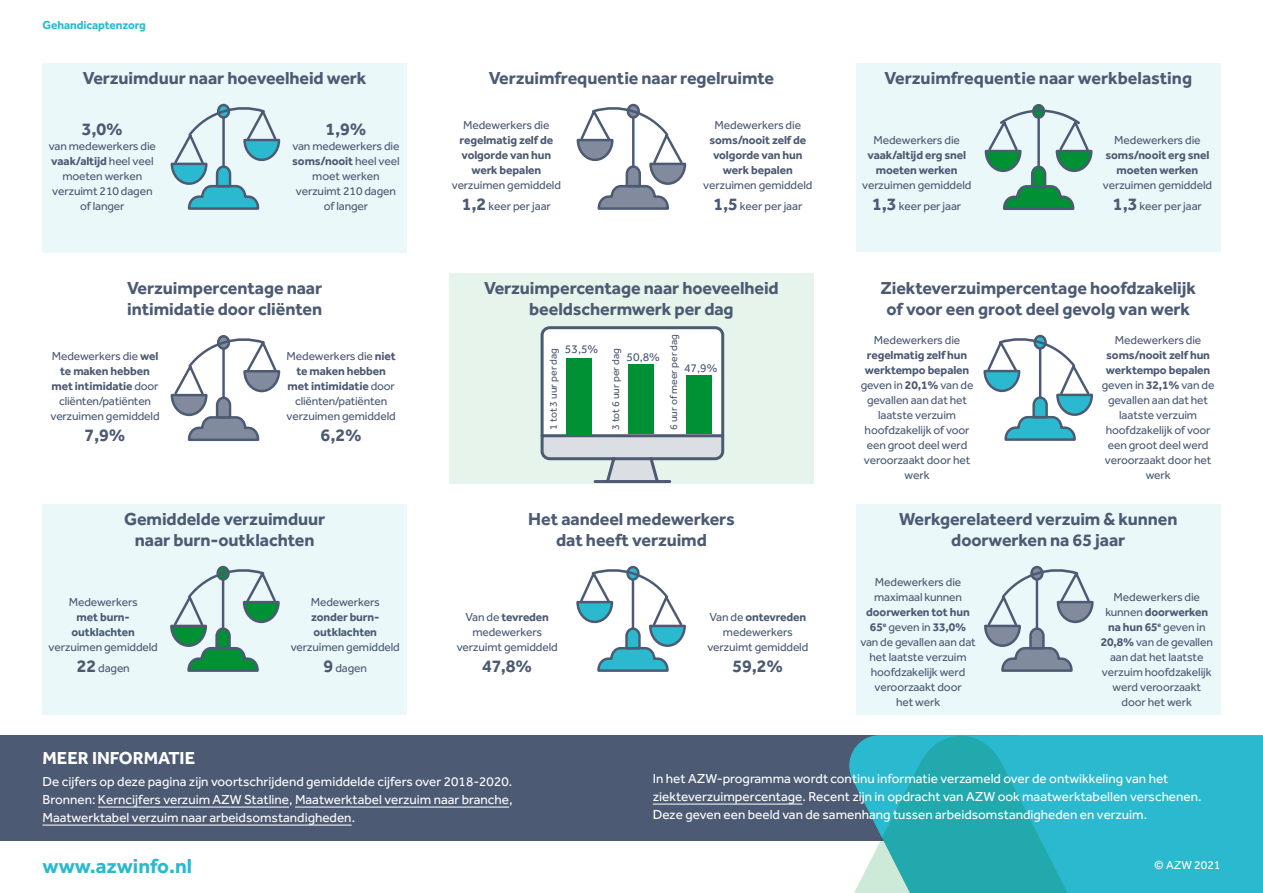
<style>
.page{position:relative;width:1263px;height:893px;background:#fff}
.page>*{position:absolute;margin:0;border:0;box-sizing:border-box;transform-origin:0 0}
.t1{font:700 21px "Effra";color:#2ab9ce}
.BODY_11pt{font:700 18px/21px "Effra";letter-spacing:-.005em;color:#4c5a73;text-align:center}
.Bijschrift{font:700 18px "Effra";color:#4c5a73}
.t2{font:700 18px "Effra";color:#fff}
.t3{font:13.5px/18px "Effra";color:#fff;text-align:justify}
.Bijschrift-2{font:12px/15px "Effra";letter-spacing:-.01em;color:#4c5a73;text-align:center}
.Bijschrift-3{font:700 12px/15px "Effra";letter-spacing:-.01em;color:#4c5a73;text-align:center}
.Bijschrift-4{font:700 12px "Effra";letter-spacing:-.01em;color:#2ab9ce}
.t4{font:12px "Effra";color:#fff}
.t5{font:10.5px "Effra";color:#4c5a73}
.s1{font-weight:400}
.s2{font-weight:700;font-size:18px}
.s3{font-weight:700}
</style>
<div class="page">
<div style="left:0;top:735px;width:1019px;height:105px;background:#4c5a73"></div>
<div style="left:873px;top:735px;width:390px;height:158px;background:#2ab9ce"></div>
<svg style="left:787px;top:736px;width:348px;height:157px"></svg>
<hr style="left:98px;top:807px;width:191px;height:1px;background:#fff">
<hr style="left:295px;top:807px;width:214px;height:1px;background:#fff">
<hr style="left:43px;top:825px;width:309px;height:1px;background:#fff">
<hr style="left:653px;top:804px;width:149px;height:1px;background:#fff">
<div style="left:449px;top:273px;width:365px;height:210px;background:#e6f4eb"></div>
<div style="left:43px;top:504px;width:364px;height:210px;background:#eaf8fa"></div>
<div style="left:43px;top:63px;width:364px;height:189px;background:#eaf8fa"></div>
<div style="left:856px;top:64px;width:364px;height:188px;background:#eaf8fa"></div>
<svg style="left:539px;top:326px;width:187px;height:158px"></svg>
<div style="left:856px;top:504px;width:364px;height:210px;background:#eaf8fa"></div>
<svg style="left:984px;top:565px;width:110px;height:107px"></svg>
<svg style="left:170px;top:565px;width:110px;height:107px"></svg>
<svg style="left:576px;top:103px;width:111px;height:107px"></svg>
<svg style="left:983px;top:334px;width:111px;height:107px"></svg>
<svg style="left:576px;top:565px;width:110px;height:107px"></svg>
<svg style="left:170px;top:335px;width:111px;height:106px"></svg>
<svg style="left:170px;top:103px;width:111px;height:107px"></svg>
<div style="left:566px;top:358px;width:25px;height:76px;background:#009134"></div>
<div style="left:628px;top:364px;width:26px;height:70px;background:#009134"></div>
<div style="left:686px;top:376px;width:25px;height:58px;background:#009134"></div>
<div style="left:1032px;top:104px;width:13px;height:15px;border:2px solid #4c5a73;border-radius:50%"></div>
<svg style="left:984px;top:106px;width:109px;height:104px"></svg>
<p class="Bijschrift-4" style="left:43px;top:18px;width:105px">Gehandicaptenzorg</p>
<p class="BODY_11pt" style="left:83px;top:67px;width:285px">Verzuimduur naar hoeveelheid werk</p>
<p class="BODY_11pt" style="left:884px;top:67px;width:309px">Verzuimfrequentie naar werkbelasting</p>
<p class="BODY_11pt" style="left:489px;top:67px;width:287px">Verzuimfrequentie naar regelruimte</p>
<p class="Bijschrift-3" style="left:452px;top:117px;width:111px"><span class="s1">Medewerkers die </span>regelmatig zelf de volgorde van hun werk bepalen <span class="s1">verzuimen gemiddeld</span></p>
<p class="Bijschrift-2" style="left:462px;top:198px;width:91px"><span class="s2">1,2</span> keer per jaar</p>
<p class="Bijschrift-3" style="left:703px;top:117px;width:111px"><span class="s1">Medewerkers die </span>soms/nooit zelf de volgorde van hun werk bepalen <span class="s1">verzuimen gemiddeld</span></p>
<p class="Bijschrift-2" style="left:713px;top:198px;width:91px"><span class="s2">1,5</span> keer per jaar</p>
<p class="Bijschrift" style="left:82px;top:118px;width:43px">3,0%</p>
<p class="Bijschrift-2" style="left:49px;top:138px;width:109px">van medewerkers die <span class="s3">vaak/altijd</span> heel veel moeten werken verzuimt 210 dagen of langer</p>
<p class="BODY_11pt" style="left:325px;top:118px;width:43px">1,9%</p>
<p class="Bijschrift-2" style="left:292px;top:138px;width:109px">van medewerkers die <span class="s3">soms/nooit</span> heel veel moet werken verzuimt 210 dagen of langer</p>
<p class="Bijschrift-2" style="left:862px;top:132px;width:111px">Medewerkers die <span class="s3">vaak/altijd erg snel moeten werken </span>verzuimen gemiddeld</p>
<p class="Bijschrift-2" style="left:872px;top:198px;width:91px"><span class="s2">1,3</span> keer per jaar</p>
<p class="Bijschrift-2" style="left:1103px;top:132px;width:111px">Medewerkers die <span class="s3">soms/nooit erg snel moeten werken </span>verzuimen gemiddeld</p>
<p class="Bijschrift-2" style="left:1113px;top:198px;width:91px"><span class="s2">1,3</span> keer per jaar</p>
<p class="BODY_11pt" style="left:127px;top:277px;width:197px;text-align:left">Verzuimpercentage naar intimidatie door cliënten</p>
<p class="Bijschrift-2" style="left:50px;top:348px;width:111px">Medewerkers die <span class="s3">wel te maken hebben met intimidatie</span> door cliënten/patiënten verzuimen gemiddeld</p>
<p class="Bijschrift" style="left:84px;top:424px;width:43px">7,9%</p>
<p class="Bijschrift-2" style="left:287px;top:348px;width:111px">Medewerkers die <span class="s3">niet te maken hebben met intimidatie</span> door cliënten/patiënten verzuimen gemiddeld</p>
<p class="Bijschrift" style="left:321px;top:424px;width:43px">6,2%</p>
<p class="BODY_11pt" style="left:124px;top:508px;width:203px">Gemiddelde verzuimduur naar burn-outklachten</p>
<p class="Bijschrift-2" style="left:69px;top:594px;width:71px">Medewerkers</p>
<p class="Bijschrift-3" style="left:77px;top:609px;width:55px">met burn-</p>
<p class="Bijschrift-3" style="left:72px;top:624px;width:65px">outklachten</p>
<p class="Bijschrift-2" style="left:49px;top:639px;width:111px">verzuimen gemiddeld</p>
<p class="Bijschrift-2" style="left:77px;top:660px;width:55px"><span class="s2">22</span> dagen</p>
<p class="Bijschrift-3" style="left:311px;top:594px;width:71px;text-align:justify"><span class="s1">Medewerkers </span>zonder burn&shy;outklachten</p>
<p class="Bijschrift-2" style="left:291px;top:636px;width:111px;line-height:21px">verzuimen gemiddeld<br><span class="s2">9</span> dagen</p>
<p class="BODY_11pt" style="left:484px;top:277px;width:296px">Verzuimpercentage naar hoeveelheid beeldschermwerk per dag</p>
<p class="Bijschrift-2" style="left:565px;top:342px;width:35px">53,5%</p>
<p class="t5" style="left:547px;top:430px;width:83px;rotate:-90deg">1 tot 3 uur per dag</p>
<p class="t5" style="left:609px;top:430px;width:83px;rotate:-90deg">3 tot 6 uur per dag</p>
<p class="Bijschrift-2" style="left:627px;top:349px;width:35px">50,8%</p>
<p class="t5" style="left:667px;top:430px;width:97px;rotate:-90deg">6 uur of meer per dag</p>
<p class="Bijschrift-2" style="left:684px;top:361px;width:35px">47,9%</p>
<p class="BODY_11pt" style="left:528px;top:508px;width:208px">Het aandeel medewerkers dat heeft verzuimd</p>
<p class="Bijschrift-2" style="left:457px;top:609px;width:103px">Van de <span class="s3">tevreden </span>medewerkers verzuimt gemiddeld</p>
<p class="Bijschrift" style="left:482px;top:655px;width:52px">47,8%</p>
<p class="Bijschrift-2" style="left:707px;top:609px;width:103px">Van de <span class="s3">ontevreden </span>medewerkers verzuimt gemiddeld</p>
<p class="Bijschrift" style="left:732px;top:655px;width:52px">59,2%</p>
<p class="BODY_11pt" style="left:880px;top:277px;width:317px">Ziekteverzuimpercentage hoofdzakelijk of voor een groot deel gevolg van werk</p>
<p class="Bijschrift-2" style="left:861px;top:332px;width:114px">Medewerkers die <span class="s3">regelmatig zelf hun werktempo bepalen </span>geven in <span class="s3">20,1%</span> van de gevallen aan dat het laatste verzuim hoofdzakelijk of voor een groot deel werd veroorzaakt door het werk</p>
<p class="Bijschrift-2" style="left:1102px;top:332px;width:114px">Medewerkers die <span class="s3">soms/nooit zelf hun werktempo bepalen </span>geven in <span class="s3">32,1%</span> van de gevallen aan dat het laatste verzuim hoofdzakelijk of voor een groot deel werd veroorzaakt door het werk</p>
<p class="BODY_11pt" style="left:899px;top:508px;width:280px">Werkgerelateerd verzuim &amp; kunnen doorwerken na 65 jaar</p>
<p class="Bijschrift-2" style="left:860px;top:574px;width:117px">Medewerkers die maximaal kunnen <span class="s3">doorwerken tot hun<br>65</span><sup>e</sup> geven in <span class="s3">33,0% </span>van de gevallen aan dat het laatste verzuim hoofdzakelijk werd veroorzaakt door<br>het werk</p>
<p class="Bijschrift-2" style="left:1101px;top:589px;width:114px">Medewerkers die kunnen <span class="s3">doorwerken na hun 65</span><sup>e</sup> geven in<br><span class="s3">20,8%</span> van de gevallen aan dat het laatste verzuim hoofdzakelijk werd veroorzaakt door het werk</p>
<h2 class="t2" style="left:43px;top:747px;width:154px">MEER INFORMATIE</h2>
<p class="t3" style="left:43px;top:772px;width:472px">De cijfers op deze pagina zijn voortschrijdend gemiddelde cijfers over 2018-2020.<br>Bronnen: Kerncijfers verzuim AZW Statline, Maatwerktabel verzuim naar branche, Maatwerktabel verzuim naar arbeidsomstandigheden.</p>
<p class="t3" style="left:653px;top:769px;width:550px;text-align:left">In het AZW-programma wordt continu informatie verzameld over de ontwikkeling van het ziekteverzuimpercentage. Recent zijn in opdracht van AZW ook maatwerktabellen verschenen.<br>Deze geven een beeld van de samenhang tussen arbeidsomstandigheden en verzuim.</p>
<h1 class="t1" style="left:43px;top:853px;width:151px">www.azwinfo.nl</h1>
<p class="t4" style="left:1154px;top:858px;width:68px">© AZW 2021</p>
</div>
